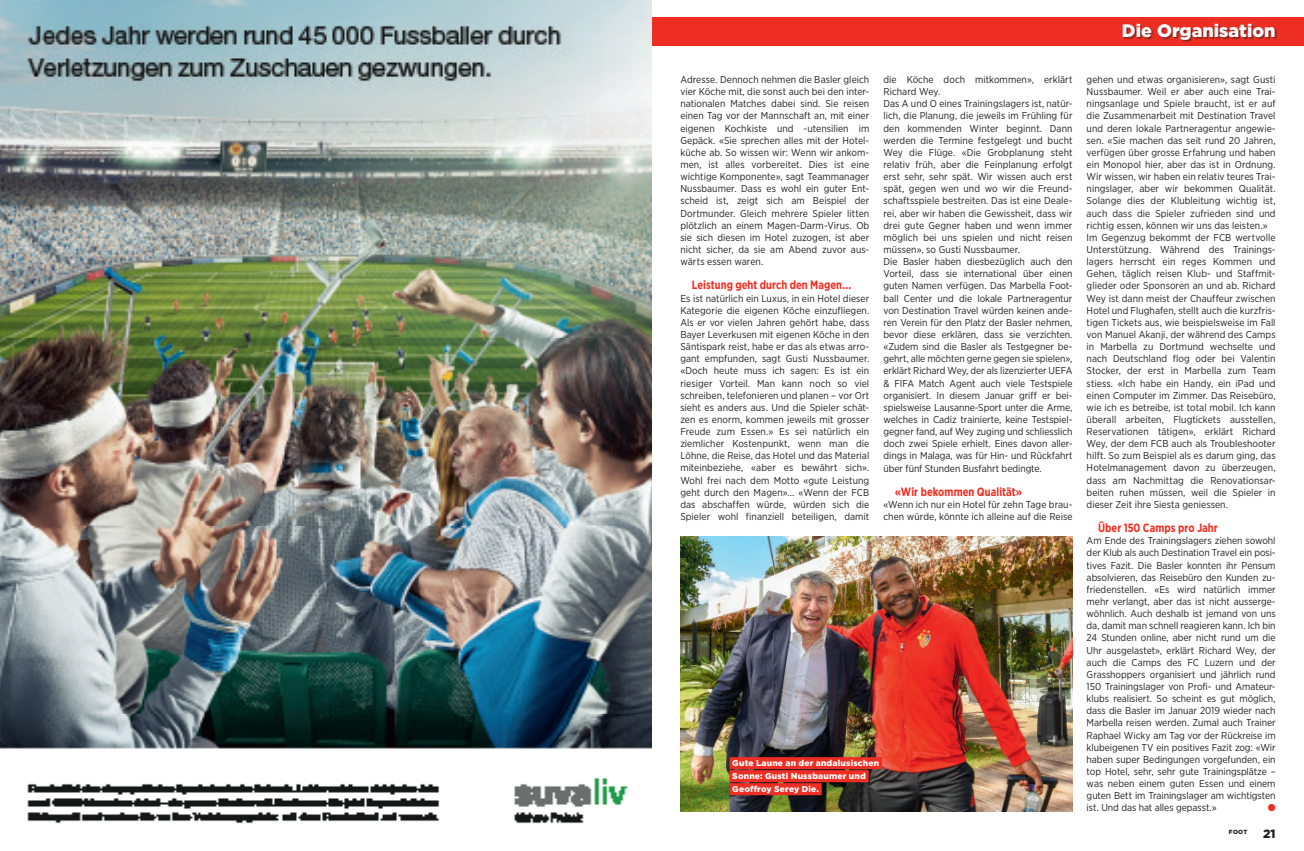
<style>
.page{position:relative;width:1304px;height:851px;background:#fff}
.page>*{position:absolute;margin:0;border:0;box-sizing:border-box;transform-origin:0 0}
.t1{font:900 18px "Gotham";color:#fff}
.t2{font:700 12px "Gotham Narrow";letter-spacing:.005em;color:#ee2e22;scale:.9 1}
.t3{font:900 12px "Gotham";color:#231f20}
.t4{font:10px/12.1px "Gotham Narrow";letter-spacing:.005em;color:#231f20;text-align:justify}
.t5{font:10px "Zapf Dingbats ITC";color:#ee2e22}
.t6{font:900 8.5px/13px "Gotham";letter-spacing:.02em;color:#fff}
.t7{font:900 6px "Gotham";color:#231f20}
</style>
<div class="page">
<div style="left:652px;top:17px;width:652px;height:28px;background:#ee2e22"></div>
<div style="left:1123px;top:25px;width:154px;height:18px;background:#231f20;opacity:.5"></div>
<img style="left:680px;top:536px;width:392px;height:275px">
<div style="left:729px;top:757px;width:153px;height:12px;background:#ee2e22"></div>
<div style="left:729px;top:770px;width:140px;height:12px;background:#ee2e22"></div>
<div style="left:729px;top:783px;width:93px;height:12px;background:#ee2e22"></div>
<img style="left:0;top:0;width:652px;height:824px">
<p class="t4" style="left:680px;top:73px;width:190px">Adresse. Dennoch nehmen die Basler gleich vier Köche mit, die sonst auch bei den inter&shy;nationalen Matches dabei sind. Sie reisen einen Tag vor der Mannschaft an, mit einer eigenen Kochkiste und -utensilien im Gepäck. «Sie sprechen alles mit der Hotel&shy;küche ab. So wissen wir: Wenn wir ankom&shy;men, ist alles vorbereitet. Dies ist eine wichtige Komponente», sagt Teammanager Nussbaumer. Dass es wohl ein guter Ent&shy;scheid ist, zeigt sich am Beispiel der Dortmunder. Gleich mehrere Spieler litten plötzlich an einem Magen-Darm-Virus. Ob sie sich diesen im Hotel zuzogen, ist aber nicht sicher, da sie am Abend zuvor aus&shy;wärts essen waren.</p>
<p class="t2" style="left:692px;top:277px;width:179px">Leistung geht durch den Magen...</p>
<p class="t4" style="left:680px;top:292px;width:190px">Es ist natürlich ein Luxus, in ein Hotel dieser Kategorie die eigenen Köche einzufliegen.<br>Als er vor vielen Jahren gehört habe, dass Bayer Leverkusen mit eigenen Köche in den Säntispark reist, habe er das als etwas arro&shy;gant empfunden, sagt Gusti Nussbaumer. «Doch heute muss ich sagen: Es ist ein riesiger Vorteil. Man kann noch so viel schreiben, telefonieren und planen – vor Ort sieht es anders aus. Und die Spieler schät&shy;zen es enorm, kommen jeweils mit grosser Freude zum Essen.» Es sei natürlich ein ziemlicher Kostenpunkt, wenn man die Löhne, die Reise, das Hotel und das Material miteinbeziehe, «aber es bewährt sich».<br>Wohl frei nach dem Motto «gute Leistung geht durch den Magen»... «Wenn der FCB das abschaffen würde, würden sich die Spieler wohl finanziell beteiligen, damit</p>
<p class="t4" style="left:883px;top:73px;width:191px;text-align:left">die Köche doch mitkommen», erklärt Richard Wey.<br>Das A und O eines Trainingslagers ist, natür&shy;lich, die Planung, die jeweils im Frühling für den kommenden Winter beginnt. Dann werden die Termine festgelegt und bucht Wey die Flüge. «Die Grobplanung steht relativ früh, aber die Feinplanung erfolgt erst sehr, sehr spät. Wir wissen auch erst spät, gegen wen und wo wir die Freund&shy;schaftsspiele bestreiten. Das ist eine Deale&shy;rei, aber wir haben die Gewissheit, dass wir drei gute Gegner haben und wenn immer möglich bei uns spielen und nicht reisen müssen», so Gusti Nussbaumer.<br>Die Basler haben diesbezüglich auch den Vorteil, dass sie international über einen guten Namen verfügen. Das Marbella Foot&shy;ball Center und die lokale Partneragentur von Destination Travel würden keinen ande&shy;ren Verein für den Platz der Basler nehmen, bevor diese erklären, dass sie verzichten. «Zudem sind die Basler als Testgegner be&shy;gehrt, alle möchten gerne gegen sie spielen», erklärt Richard Wey, der als lizenzierter UEFA &amp; FIFA Match Agent auch viele Testspiele organisiert. In diesem Januar griff er bei&shy;spielsweise Lausanne-Sport unter die Arme, welches in Cadiz trainierte, keine Testspiel&shy;gegner fand, auf Wey zuging und schliesslich doch zwei Spiele erhielt. Eines davon aller&shy;dings in Malaga, was für Hin- und Rückfahrt über fünf Stunden Busfahrt bedingte.</p>
<p class="t2" style="left:895px;top:483px;width:143px">«Wir bekommen Qualität»</p>
<p class="t4" style="left:883px;top:498px;width:190px">«Wenn ich nur ein Hotel für zehn Tage brau&shy;chen würde, könnte ich alleine auf die Reise</p>
<p class="t6" style="left:732px;top:755px;width:148px">Gute Laune an der andalusischen<br>Sonne: Gusti Nussbaumer und<br>Geoffroy Serey Die.</p>
<h1 class="t1" style="left:1122px;top:18px;width:155px">Die Organisation</h1>
<p class="t4" style="left:1087px;top:73px;width:191px;text-align:left">gehen und etwas organisieren», sagt Gusti Nussbaumer. Weil er aber auch eine Trai&shy;ningsanlage und Spiele braucht, ist er auf die Zusammenarbeit mit Destination Travel und deren lokale Partneragentur angewie&shy;sen. «Sie machen das seit rund 20 Jahren, verfügen über grosse Erfahrung und haben ein Monopol hier, aber das ist in Ordnung.<br>Wir wissen, wir haben ein relativ teures Trai&shy;ningslager, aber wir bekommen Qualität.<br>Solange dies der Klubleitung wichtig ist, auch dass die Spieler zufrieden sind und richtig essen, können wir uns das leisten.» Im Gegenzug bekommt der FCB wertvolle Unterstützung. Während des Trainings&shy;lagers herrscht ein reges Kommen und Gehen, täglich reisen Klub- und Staffmit&shy;glieder oder Sponsoren an und ab. Richard Wey ist dann meist der Chauffeur zwischen Hotel und Flughafen, stellt auch die kurzfris&shy;tigen Tickets aus, wie beispielsweise im Fall von Manuel Akanji, der während des Camps in Marbella zu Dortmund wechselte und nach Deutschland flog oder bei Valentin Stocker, der erst in Marbella zum Team stiess. «Ich habe ein Handy, ein iPad und einen Computer im Zimmer. Das Reisebüro, wie ich es betreibe, ist total mobil. Ich kann überall arbeiten, Flugtickets ausstellen, Reservationen tätigen», erklärt Richard Wey, der dem FCB auch als Troubleshooter hilft. So zum Beispiel als es darum ging, das Hotelmanagement davon zu überzeugen, dass am Nachmittag die Renovationsar&shy;beiten ruhen müssen, weil die Spieler in dieser Zeit ihre Siesta geniessen.</p>
<p class="t2" style="left:1098px;top:520px;width:135px">Über 150 Camps pro Jahr</p>
<p class="t4" style="left:1087px;top:534px;width:190px">Am Ende des Trainingslagers ziehen sowohl der Klub als auch Destination Travel ein posi&shy;tives Fazit. Die Basler konnten ihr Pensum absolvieren, das Reisebüro den Kunden zu&shy;friedenstellen. «Es wird natürlich immer mehr verlangt, aber das ist nicht ausserge&shy;wöhnlich. Auch deshalb ist jemand von uns da, damit man schnell reagieren kann. Ich bin 24 Stunden online, aber nicht rund um die Uhr ausgelastet», erklärt Richard Wey, der auch die Camps des FC Luzern und der Grasshoppers organisiert und jährlich rund 150 Trainingslager von Profi- und Amateur&shy;klubs realisiert. So scheint es gut möglich, dass die Basler im Januar 2019 wieder nach Marbella reisen werden. Zumal auch Trainer Raphael Wicky am Tag vor der Rückreise im klubeigenen TV ein positives Fazit zog: «Wir haben super Bedingungen vorgefunden, ein top Hotel, sehr, sehr gute Trainingsplätze – was neben einem guten Essen und einem guten Bett im Trainingslager am wichtigsten ist. Und das hat alles gepasst.»</p>
<p class="t5" style="left:1268px;top:803px;width:9px">●</p>
<p class="t7" style="left:1229px;top:827px;width:20px">FOOT</p>
<p class="t3" style="left:1263px;top:825px;width:14px">21</p>
</div>
